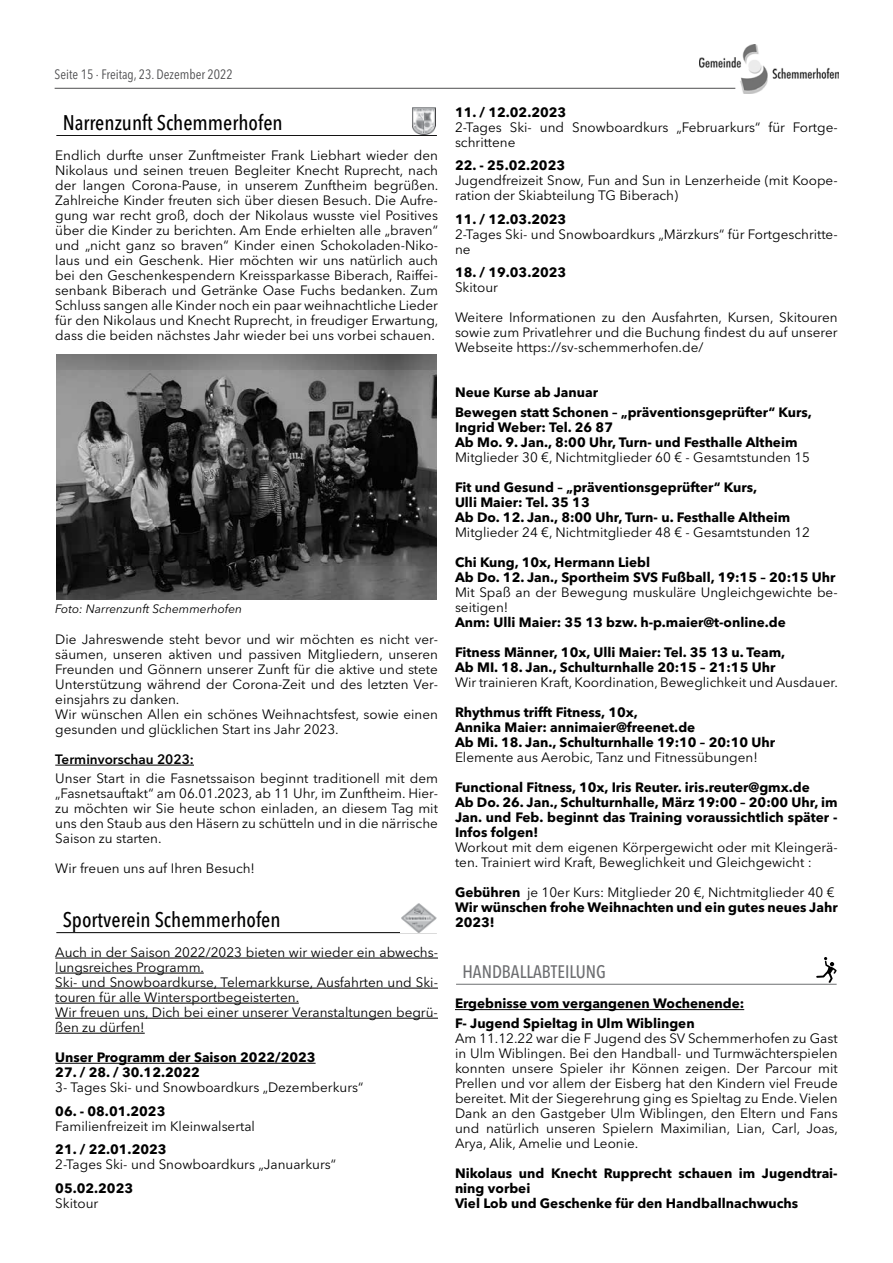
<style>
.page{position:relative;width:893px;height:1263px;background:#fff}
.page>*{position:absolute;margin:0;border:0;box-sizing:border-box;transform-origin:0 0}
.t1{font:500 condensed 21px "Avenir Next W1 G";color:#000}
.t2{font:500 condensed 18px "Avenir Next W1 G";color:#6d6e71}
.t3{font:13.5px/15px "Avenir Next W1 G";color:#000}
.t4{font:700 13.5px/15px "Avenir Next W1 G";color:#000}
.t5{font:condensed 13.5px "Avenir Next W1 G";color:#4d4d4f}
.t6{font:600 13.5px "Avenir Next W1 G";color:#000}
.t7{font:italic 12px "Avenir Next W1 G";color:#000}
.s1{font-weight:400}
</style>
<div class="page">
<img style="left:699px;top:44px;width:139px;height:50px">
<hr style="left:55px;top:88px;width:680px;height:1px;background:#4d4d4f">
<hr style="left:55px;top:765px;width:139px;height:1px;background:#000">
<hr style="left:55px;top:958px;width:383px;height:1px;background:#000">
<hr style="left:55px;top:973px;width:149px;height:1px;background:#000">
<hr style="left:55px;top:988px;width:383px;height:1px;background:#000">
<hr style="left:55px;top:1003px;width:244px;height:1px;background:#000">
<hr style="left:55px;top:1018px;width:383px;height:1px;background:#000">
<hr style="left:55px;top:1033px;width:90px;height:1px;background:#000">
<hr style="left:55px;top:1063px;width:261px;height:1px;background:#000">
<hr style="left:56px;top:135px;width:381px;height:1px;background:#000">
<img style="left:413px;top:108px;width:23px;height:27px">
<img style="left:56px;top:355px;width:381px;height:245px">
<hr style="left:56px;top:932px;width:381px;height:1px;background:#000">
<img style="left:401px;top:903px;width:36px;height:29px">
<hr style="left:455px;top:1009px;width:289px;height:1px;background:#000">
<hr style="left:456px;top:984px;width:381px;height:1px;background:#6d6e71">
<svg style="left:816px;top:957px;width:21px;height:26px"></svg>
<p class="t5" style="left:55px;top:63px;width:180px">Seite 15 · Freitag, 23. Dezember 2022</p>
<h1 class="t1" style="left:63px;top:105px;width:221px">Narrenzunft Schemmerhofen</h1>
<p class="t3" style="left:55px;top:146px;width:385px;text-align:justify">Endlich durfte unser Zunftmeister Frank Liebhart wieder den Nikolaus und seinen treuen Begleiter Knecht Ruprecht, nach der langen Corona-Pause, in unserem Zunftheim begrüßen.<br>Zahlreiche Kinder freuten sich über diesen Besuch. Die Aufre&shy;gung war recht groß, doch der Nikolaus wusste viel Positives über die Kinder zu berichten. Am Ende erhielten alle „braven“ und „nicht ganz so braven“ Kinder einen Schokoladen-Niko&shy;laus und ein Geschenk. Hier möchten wir uns natürlich auch bei den Geschenkespendern Kreissparkasse Biberach, Raiffei&shy;senbank Biberach und Getränke Oase Fuchs bedanken. Zum Schluss sangen alle Kinder noch ein paar weihnachtliche Lieder für den Nikolaus und Knecht Ruprecht, in freudiger Erwartung, dass die beiden nächstes Jahr wieder bei uns vorbei schauen.</p>
<p class="t7" style="left:55px;top:600px;width:188px">Foto: Narrenzunft Schemmerhofen</p>
<p class="t3" style="left:55px;top:630px;width:384px">Die Jahreswende steht bevor und wir möchten es nicht ver&shy;säumen, unseren aktiven und passiven Mitgliedern, unseren Freunden und Gönnern unserer Zunft für die aktive und stete Unterstützung während der Corona-Zeit und des letzten Ver&shy;einsjahrs zu danken.<br>Wir wünschen Allen ein schönes Weihnachtsfest, sowie einen gesunden und glücklichen Start ins Jahr 2023.</p>
<p class="t6" style="left:55px;top:748px;width:140px">Terminvorschau 2023:</p>
<p class="t3" style="left:55px;top:770px;width:384px;text-align:justify">Unser Start in die Fasnetssaison beginnt traditionell mit dem „Fasnetsauftakt“ am 06.01.2023, ab 11 Uhr, im Zunftheim. Hier&shy;zu möchten wir Sie heute schon einladen, an diesem Tag mit uns den Staub aus den Häsern zu schütteln und in die närrische Saison zu starten.</p>
<p class="t3" style="left:55px;top:860px;width:201px">Wir freuen uns auf Ihren Besuch!</p>
<h1 class="t1" style="left:63px;top:902px;width:219px">Sportverein Schemmerhofen</h1>
<p class="t3" style="left:55px;top:943px;width:384px">Auch in der Saison 2022/2023 bieten wir wieder ein abwechs&shy;lungsreiches Programm.<br>Ski- und Snowboardkurse, Telemarkkurse, Ausfahrten und Ski&shy;touren für alle Wintersportbegeisterten.<br>Wir freuen uns, Dich bei einer unserer Veranstaltungen begrü&shy;ßen zu dürfen!</p>
<p class="t4" style="left:55px;top:1049px;width:262px">Unser Programm der Saison 2022/2023</p>
<p class="t4" style="left:55px;top:1064px;width:146px">27. / 28. / 30.12.2022</p>
<p class="t3" style="left:55px;top:1078px;width:310px">3- Tages Ski- und Snowboardkurs „Dezemberkurs“</p>
<p class="t4" style="left:55px;top:1102px;width:112px">06. - 08.01.2023</p>
<p class="t3" style="left:55px;top:1117px;width:201px">Familienfreizeit im Kleinwalsertal</p>
<p class="t4" style="left:55px;top:1141px;width:113px">21. / 22.01.2023</p>
<p class="t3" style="left:55px;top:1156px;width:282px">2-Tages Ski- und Snowboardkurs „Januarkurs“</p>
<p class="t4" style="left:55px;top:1179px;width:79px">05.02.2023</p>
<p class="t3" style="left:55px;top:1194px;width:45px">Skitour</p>
<p class="t4" style="left:455px;top:103px;width:113px">11. / 12.02.2023</p>
<p class="t3" style="left:455px;top:118px;width:384px">2-Tages Ski- und Snowboardkurs „Februarkurs“ für Fortge&shy;schrittene</p>
<p class="t4" style="left:455px;top:157px;width:112px">22. - 25.02.2023</p>
<p class="t3" style="left:455px;top:172px;width:384px">Jugendfreizeit Snow, Fun and Sun in Lenzerheide (mit Koope&shy;ration der Skiabteilung TG Biberach)</p>
<p class="t4" style="left:455px;top:210px;width:113px">11. / 12.03.2023</p>
<p class="t3" style="left:455px;top:225px;width:384px">2-Tages Ski- und Snowboardkurs „Märzkurs“ für Fortgeschritte&shy;ne</p>
<p class="t4" style="left:455px;top:264px;width:113px">18. / 19.03.2023</p>
<p class="t3" style="left:455px;top:279px;width:45px">Skitour</p>
<p class="t3" style="left:455px;top:309px;width:384px;text-align:justify">Weitere Informationen zu den Ausfahrten, Kursen, Skitouren sowie zum Privatlehrer und die Buchung findest du auf unserer Webseite https://sv-schemmerhofen.de/</p>
<p class="t4" style="left:455px;top:382px;width:358px;line-height:19.2px">Neue Kurse ab Januar<br>Bewegen statt Schonen – „präventionsgeprüfter“ Kurs,</p>
<p class="t4" style="left:455px;top:418px;width:344px">Ingrid Weber: Tel. 26 87<br>Ab Mo. 9. Jan., 8:00 Uhr, Turn- und Festhalle Altheim</p>
<p class="t3" style="left:455px;top:448px;width:357px">Mitglieder 30 €, Nichtmitglieder 60 € - Gesamtstunden 15</p>
<p class="t4" style="left:455px;top:478px;width:337px">Fit und Gesund – „präventionsgeprüfter“ Kurs,<br>Ulli Maier: Tel. 35 13<br>Ab Do. 12. Jan., 8:00 Uhr, Turn- u. Festhalle Altheim</p>
<p class="t3" style="left:455px;top:523px;width:357px">Mitglieder 24 €, Nichtmitglieder 48 € - Gesamtstunden 12</p>
<p class="t4" style="left:455px;top:553px;width:382px">Chi Kung, 10x, Hermann Liebl<br>Ab Do. 12. Jan., Sportheim SVS Fußball, 19:15 – 20:15 Uhr</p>
<p class="t3" style="left:455px;top:583px;width:384px">Mit Spaß an der Bewegung muskuläre Ungleichgewichte be&shy;seitigen!</p>
<p class="t4" style="left:455px;top:613px;width:332px">Anm: Ulli Maier: 35 13 bzw. h-p.maier@t-online.de</p>
<p class="t4" style="left:455px;top:643px;width:332px">Fitness Männer, 10x, Ulli Maier: Tel. 35 13 u. Team,<br>Ab MI. 18. Jan., Schulturnhalle 20:15 – 21:15 Uhr</p>
<p class="t3" style="left:455px;top:673px;width:385px">Wir trainieren Kraft, Koordination, Beweglichkeit und Ausdauer.</p>
<p class="t4" style="left:455px;top:703px;width:322px">Rhythmus trifft Fitness, 10x,<br>Annika Maier: annimaier@freenet.de<br>Ab Mi. 18. Jan., Schulturnhalle 19:10 – 20:10 Uhr</p>
<p class="t3" style="left:455px;top:748px;width:304px">Elemente aus Aerobic, Tanz und Fitnessübungen!</p>
<p class="t4" style="left:455px;top:778px;width:384px">Functional Fitness, 10x, Iris Reuter. iris.reuter@gmx.de<br>Ab Do. 26. Jan., Schulturnhalle, März 19:00 – 20:00 Uhr, im Jan. und Feb. beginnt das Training voraussichtlich später - Infos folgen!</p>
<p class="t3" style="left:455px;top:838px;width:384px">Workout mit dem eigenen Körpergewicht oder mit Kleingerä&shy;ten. Trainiert wird Kraft, Beweglichkeit und Gleichgewicht :</p>
<p class="t4" style="left:455px;top:884px;width:384px">Gebühren <span class="s1">je 10er Kurs: Mitglieder 20 €, Nichtmitglieder 40 €<br></span>Wir wünschen frohe Weihnachten und ein gutes neues Jahr<br>2023!</p>
<h2 class="t2" style="left:462px;top:957px;width:145px">HANDBALLABTEILUNG</h2>
<p class="t4" style="left:455px;top:993px;width:291px;line-height:19.2px">Ergebnisse vom vergangenen Wochenende:<br>F- Jugend Spieltag in Ulm Wiblingen</p>
<p class="t3" style="left:455px;top:1029px;width:385px;text-align:justify">Am 11.12.22 war die F Jugend des SV Schemmerhofen zu Gast in Ulm Wiblingen. Bei den Handball- und Turmwächterspielen konnten unsere Spieler ihr Können zeigen. Der Parcour mit Prellen und vor allem der Eisberg hat den Kindern viel Freude bereitet. Mit der Siegerehrung ging es Spieltag zu Ende. Vielen Dank an den Gastgeber Ulm Wiblingen, den Eltern und Fans und natürlich unseren Spielern Maximilian, Lian, Carl, Joas, Arya, Alik, Amelie und Leonie.</p>
<p class="t4" style="left:455px;top:1164px;width:384px">Nikolaus und Knecht Rupprecht schauen im Jugendtrai&shy;ning vorbei<br>Viel Lob und Geschenke für den Handballnachwuchs</p>
</div>
